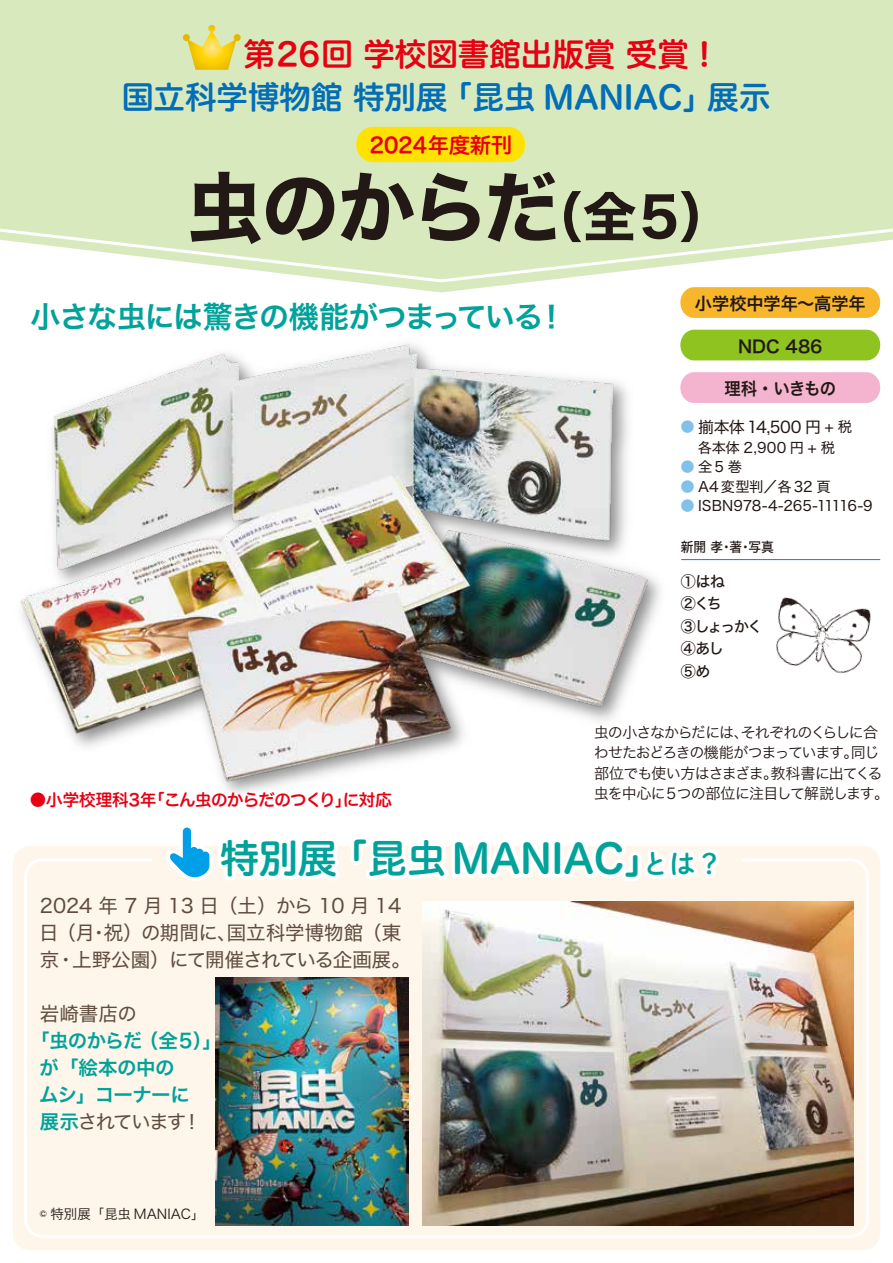
<style>
.page{position:relative;width:893px;height:1263px;background:#fff}
.page>*{position:absolute;margin:0;border:0;box-sizing:border-box;transform-origin:0 0}
.t1{font:78px "Hira Kaku Std W7";letter-spacing:-.045em;color:#221815}
.t2{font:39px "Hira Maru Std W6";color:#00a29a}
.t3{font:31.5px "Hira Maru Std W6";color:#036eb8}
.t4{font:31.5px "Hira Maru Std W6";color:#e60012}
.t5{font:30px "Hira Kaku Std W6";letter-spacing:-.05em;color:#00a29a}
.t6{font:21px "Hira Maru Std W6";color:#e60012}
.t7{font:19.5px/27px "Hira Kaku Std N W4";color:#604c3f}
.t8{font:19.5px/27px "Hira Kaku Std N W6";letter-spacing:-.03em;color:#00a29a}
.t9{font:17.25px "Hira Kaku Std W6";letter-spacing:-.005em;color:#221815}
.t10{font:17.25px "Hira Kaku Std W6";letter-spacing:-.005em;color:#221815;scale:.95 1}
.t11{font:16.5px "Hira Maru Std W6";letter-spacing:-.025em;color:#e60012}
.t12{font:15.9px "Hira Kaku Std W4";letter-spacing:-.03em;color:#221815}
.t13{font:15px/20.2px "Hira Kaku Std W3";letter-spacing:-.07em;color:#221815}
.t14{font:15px/22.5px "Hira Kaku Std W5";letter-spacing:-.085em;color:#221815}
.t15{font:14.25px "Hira Kaku Std W4";color:#221815}
.t16{font:13.5px "Hira Kaku Std N W3";color:#221815}
.t17{font:13.5px "Hira Kaku Std W5";color:#221815;scale:.94 1}
.s1{font-size:54px}
.s2{font-size:14.25px;color:#82c1ea}
.s3{font-size:14.25px}
.s4{color:#82c1ea}
.s5{color:#fff}
.s6{font-family:"DNP Shuei M Go Std B";font-size:27px;color:#fff}
.s7{font-family:"Hira Kaku Std N W6";color:#00a29a}
</style>
<div class="page">
<div style="left:0;top:0;width:893px;height:259px;background:#d8e9be"></div>
<div style="left:13px;top:846px;width:867px;height:404px;background:#fef6eb;border-radius:17px"></div>
<svg style="left:183px;top:25px;width:58px;height:45px;background:#e6db6b"></svg>
<div style="left:356px;top:127px;width:169px;height:35px;background:#ffe200;border-radius:17px"></div>
<img style="left:20px;top:376px;width:139px;height:371px">
<img style="left:159px;top:188px;width:721px;height:808px">
<hr style="left:681px;top:559px;width:199px;height:1px;background:#187fc4">
<img style="left:757px;top:583px;width:123px;height:102px">
<img style="left:422px;top:901px;width:431px;height:324px">
<img style="left:215px;top:978px;width:193px;height:247px">
<h3 class="t4" style="left:244px;top:30px;width:478px">第26回 学校図書館出版賞 受賞！</h3>
<h3 class="t3" style="left:122px;top:73px;width:650px">国立科学博物館 特別展「昆虫 MANIAC」展示</h3>
<h3 class="t6" style="left:370px;top:129px;width:144px">2024年度新刊</h3>
<h1 class="t1" style="left:185px;top:147px;width:549px">虫のからだ<span class="s1">（全5）</span></h1>
<h3 class="t5" style="left:30px;top:294px;width:537px">小さな虫には驚きの機能がつまっている！</h3>
<p class="t11" style="left:30px;top:787px;width:364px">●小学校理科3年「こん虫のからだのつくり」に対応</p>
<p class="t9" style="left:695px;top:290px;width:172px">小学校中学年～高学年</p>
<p class="t9" style="left:738px;top:333px;width:86px">NDC 486</p>
<p class="t10" style="left:724px;top:375px;width:119px">理科・いきもの</p>
<p class="t12" style="left:680px;top:415px;width:173px"><span class="s2">●</span> 揃本体 14,500 円 <span class="s3">+ 税</span></p>
<p class="t15" style="left:698px;top:436px;width:139px">各本体 2,900 円 + 税</p>
<p class="t15" style="left:680px;top:456px;width:63px"><span class="s4">●</span>全5巻</p>
<p class="t15" style="left:680px;top:475px;width:152px"><span class="s4">●</span> A4変型判／各32 頁</p>
<p class="t15" style="left:680px;top:495px;width:194px"><span class="s4">●</span> ISBN978-4-265-11116-9</p>
<p class="t17" style="left:681px;top:537px;width:100px">新開 孝・著・写真</p>
<p class="t14" style="left:681px;top:570px;width:83px">①はね<br>②くち<br>③しょっかく<br>④あし<br>⑤め</p>
<p class="t13" style="left:594px;top:722px;width:297px">虫の小さなからだには、それぞれのくらしに合わせたおどろきの機能がつまっています。同じ部位でも使い方はさまざま。教科書に出てくる虫を中心に５つの部位に注目して解説します。</p>
<h2 class="t2" style="left:220px;top:829px;width:504px"><span class="s5">特別展「昆虫</span>MANIAC」<span class="s6">とは？</span></h2>
<h3 class="t7" style="left:39px;top:892px;width:373px">2024 年 7 月 13 日（土）から 10 月 14日（月・祝）の期間に、国立科学博物館（東京・上野公園）にて開催されている企画展。</h3>
<h3 class="t7" style="left:40px;top:1000px;width:98px">岩崎書店の</h3>
<h3 class="t8" style="left:39px;top:1027px;width:184px;text-indent:-9px">「虫のからだ（全5）」が「絵本の中の<br>ムシ」コーナーに</h3>
<h3 class="t7" style="left:40px;top:1108px;width:163px"><span class="s7">展示</span>されています！</h3>
<p class="t16" style="left:39px;top:1204px;width:167px">© 特別展「昆虫 MANIAC」</p>
</div>
